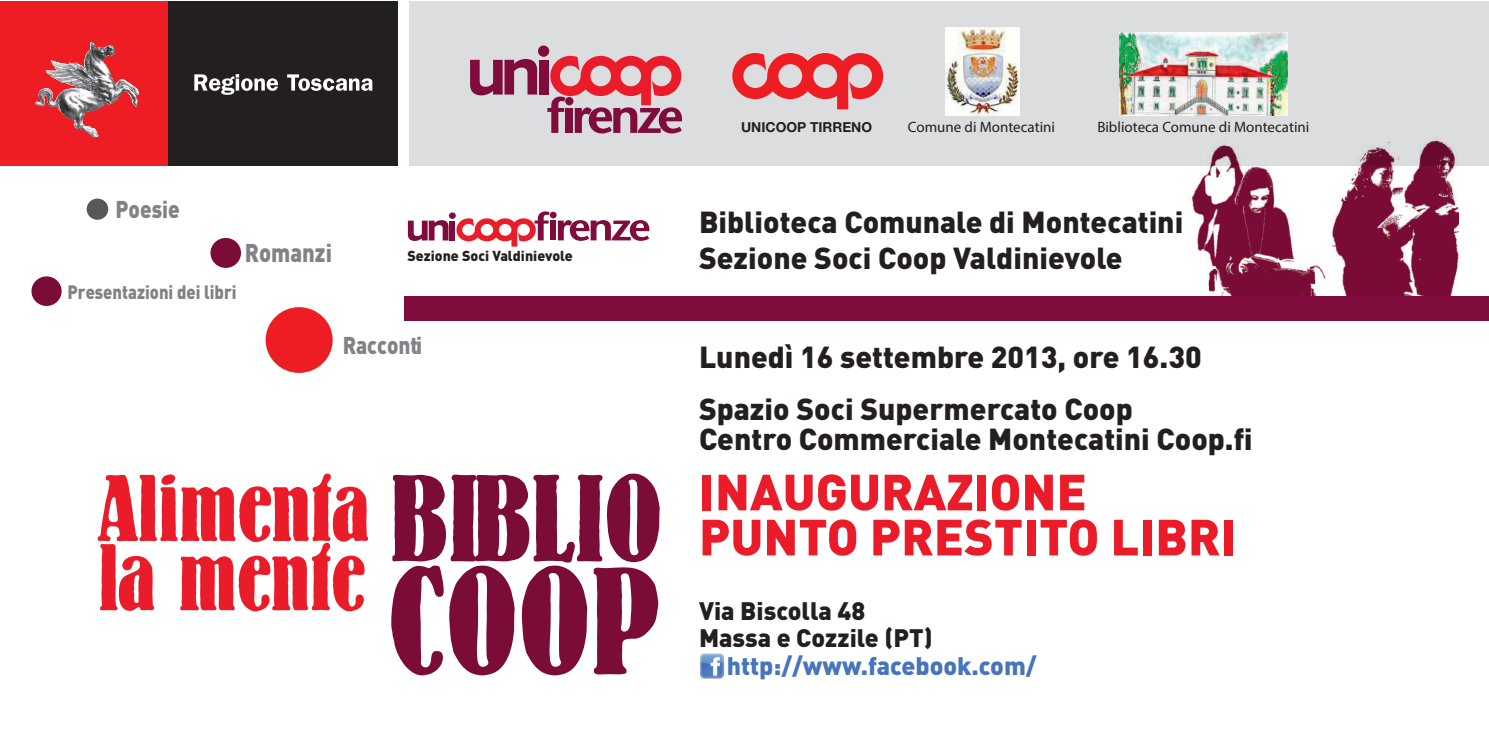
<style>
.page{position:relative;width:1489px;height:745px;background:#fff}
.page>*{position:absolute;margin:0;border:0;box-sizing:border-box;transform-origin:0 0}
.t1{font:700 condensed 150.75px "Bernhard Std";color:#7b0c38}
.t2{font:700 condensed 92.5px/69.2px "Bernhard Std";color:#eb1c29}
.t3{font:900 50px/45px "DIN";color:#eb1c29}
.t4{font:900 30px/52.5px "DIN";color:#231f20}
.t5{font:900 25.25px "DIN";color:#808285;scale:.87 1}
.t6{font:900 25px/27.5px "DIN";color:#231f20}
.t7{font:900 25px "DIN";color:#4675bb}
.t8{font:900 24px "DIN";color:#808285;scale:.87 1}
.t9{font:900 19px "DIN";color:#808285;scale:.87 1}
.t10{font:15px "Myriad Pro";color:#231f20}
.t11{font:900 14.25px "DIN";color:#231f20}
.t12{font:700 13.75px "Helvetica Neue LT Std";color:#231f20}
</style>
<div class="page">
<div style="left:12px;top:2px;width:386px;height:163px;background:#231f20"></div>
<div style="left:409px;top:2px;width:1079px;height:163px;background:#dcdddf"></div>
<div style="left:0;top:2px;width:167px;height:163px;background:#ee1d23"></div>
<img style="left:35px;top:42px;width:64px;height:95px">
<svg style="left:194px;top:74px;width:84px;height:21px"></svg>
<svg style="left:287px;top:74px;width:85px;height:17px"></svg>
<svg style="left:732px;top:53px;width:151px;height:56px"></svg>
<svg style="left:470px;top:59px;width:67px;height:36px"></svg>
<div style="left:538px;top:45px;width:11px;height:12px;background:#800c3e;border-radius:50%"></div>
<div style="left:539px;top:60px;width:9px;height:34px;background:#800c3e"></div>
<svg style="left:547px;top:56px;width:135px;height:77px"></svg>
<div style="left:265px;top:307px;width:67px;height:65px;background:#ee1d23;border-radius:50%"></div>
<div style="left:31px;top:276px;width:31px;height:30px;background:#7b0c38;border-radius:50%"></div>
<div style="left:87px;top:198px;width:21px;height:21px;background:#57585a;border-radius:50%"></div>
<div style="left:210px;top:238px;width:31px;height:30px;background:#7b0c38;border-radius:50%"></div>
<img style="left:1160px;top:140px;width:298px;height:156px">
<div style="left:404px;top:296px;width:1084px;height:25px;background:#800c3e"></div>
<img style="left:700px;top:653px;width:24px;height:24px">
<svg style="left:408px;top:220px;width:40px;height:21px"></svg>
<div style="left:449px;top:212px;width:7px;height:7px;background:#800c3e;border-radius:50%"></div>
<div style="left:449px;top:220px;width:6px;height:20px;background:#800c3e"></div>
<svg style="left:456px;top:211px;width:93px;height:35px"></svg>
<svg style="left:549px;top:211px;width:7px;height:7px"></svg>
<div style="left:550px;top:220px;width:6px;height:20px;background:#800c3e"></div>
<svg style="left:558px;top:220px;width:91px;height:21px"></svg>
<img style="left:945px;top:28px;width:74px;height:88px">
<img style="left:1119px;top:32px;width:168px;height:84px">
<p class="t8" style="left:115px;top:193px;width:75px">Poesie</p>
<p class="t9" style="left:67px;top:279px;width:196px">Presentazioni dei libri</p>
<p class="t5" style="left:245px;top:235px;width:102px">Romanzi</p>
<p class="t12" style="left:741px;top:118px;width:133px">UNICOOP TIRRENO</p>
<p class="t10" style="left:908px;top:117px;width:148px">Comune di Montecatini</p>
<p class="t10" style="left:1097px;top:117px;width:213px">Biblioteca Comune di Montecatini</p>
<p class="t4" style="left:699px;top:194px;width:486px">Biblioteca Comunale di Montecatini</p>
<p class="t11" style="left:407px;top:246px;width:167px">Sezione Soci Valdinievole</p>
<p class="t4" style="left:699px;top:230px;width:425px">Sezione Soci Coop Valdinievole</p>
<p class="t8" style="left:343px;top:328px;width:93px">Racconti</p>
<h2 class="t2" style="left:98px;top:475px;width:565px">Alimenta<br>la mente <sup>BIBLIO</sup></h2>
<h1 class="t1" style="left:387px;top:541px;width:275px">COOP</h1>
<p class="t4" style="left:699px;top:329px;width:504px">Lunedì 16 settembre 2013, ore 16.30<br>Spazio Soci Supermercato Coop</p>
<p class="t4" style="left:699px;top:411px;width:555px">Centro Commerciale Montecatini Coop.fi</p>
<h3 class="t3" style="left:699px;top:466px;width:539px">INAUGURAZIONE<br>PUNTO PRESTITO LIBRI</h3>
<p class="t6" style="left:699px;top:595px;width:235px">Via Biscolla 48<br>Massa e Cozzile (PT)</p>
<p class="t7" style="left:726px;top:648px;width:311px">http://www.facebook.com/</p>
</div>
